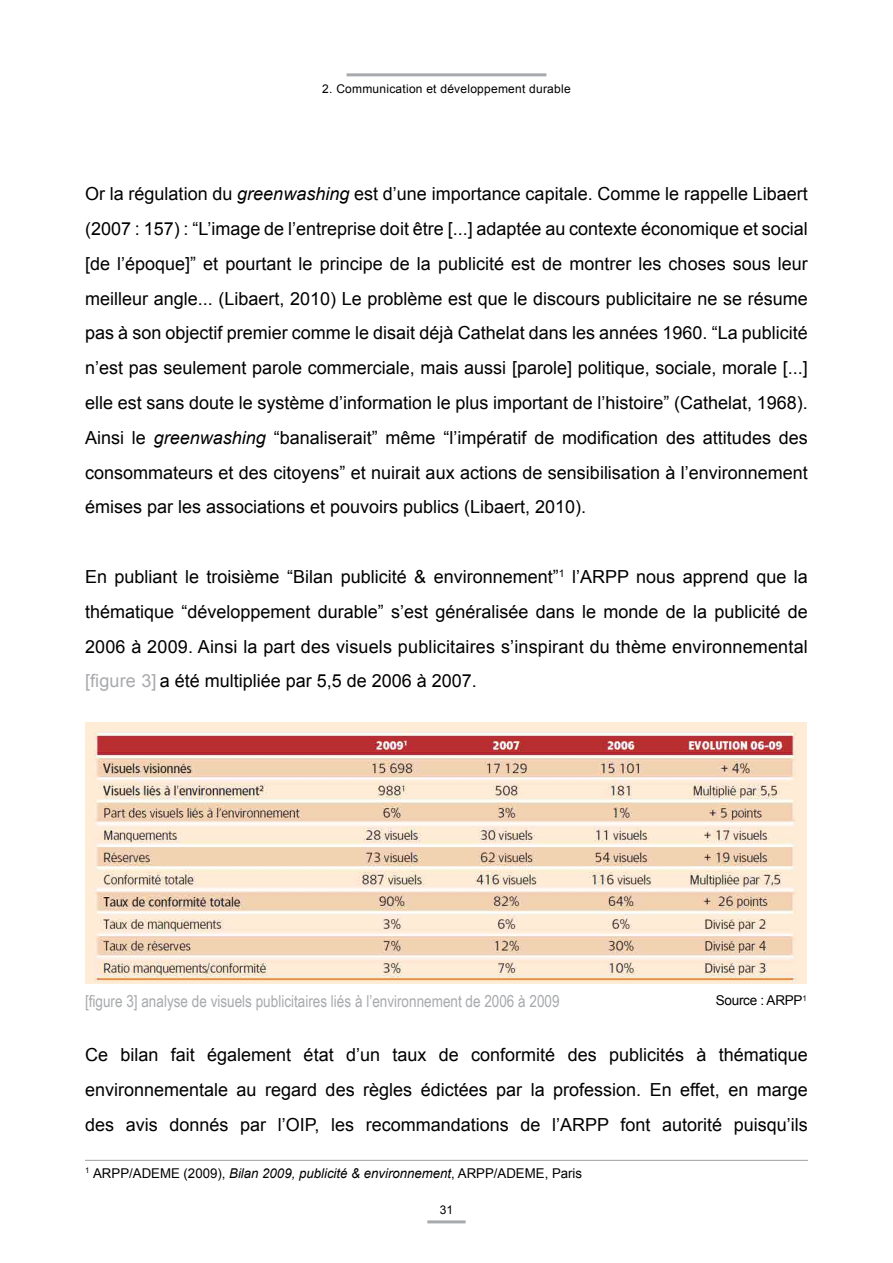
<style>
.page{position:relative;width:893px;height:1263px;background:#fff}
.page>*{position:absolute;margin:0;border:0;box-sizing:border-box;transform-origin:0 0}
.t1{font:18px/34.8px "Arial";color:#000;text-align:justify}
.t2{font:16.5px "Arial Narrow";color:#a7a9ac}
.t3{font:13.5px "Arial";color:#000}
.t4{font:13.5px "Arial";letter-spacing:-.02em;color:#000}
.t5{font:12px "Arial";letter-spacing:.02em;color:#000}
.s1{font-style:italic}
.s2{color:#a7a9ac}
</style>
<div class="page">
<hr style="left:427px;top:1220px;width:39px;height:3px;background:#a7a9ac">
<hr style="left:347px;top:73px;width:199px;height:3px;background:#a7a9ac">
<img style="left:85px;top:722px;width:722px;height:262px">
<hr style="left:85px;top:1160px;width:723px;height:1px;background:#a7a9ac">
<p class="t5" style="left:322px;top:81px;width:250px">2. Communication et développement durable</p>
<p class="t1" style="left:85px;top:177px;width:724px">Or la régulation du <span class="s1">greenwashing</span> est d’une importance capitale. Comme le rappelle Libaert (2007 : 157) : “L’image de l’entreprise doit être [...] adaptée au contexte économique et social [de l’époque]” et pourtant le principe de la publicité est de montrer les choses sous leur meilleur angle... (Libaert, 2010) Le problème est que le discours publicitaire ne se résume pas à son objectif premier comme le disait déjà Cathelat dans les années 1960. “La publicité n’est pas seulement parole commerciale, mais aussi [parole] politique, sociale, morale [...] elle est sans doute le système d’information le plus important de l’histoire” (Cathelat, 1968).<br>Ainsi le <span class="s1">greenwashing</span> “banaliserait” même “l’impératif de modification des attitudes des consommateurs et des citoyens” et nuirait aux actions de sensibilisation à l’environnement émises par les associations et pouvoirs publics (Libaert, 2010).</p>
<p class="t1" style="left:85px;top:559px;width:724px">En publiant le troisième “Bilan publicité &amp; environnement”<sup>1</sup> l’ARPP nous apprend que la thématique “développement durable” s’est généralisée dans le monde de la publicité de 2006 à 2009. Ainsi la part des visuels publicitaires s’inspirant du thème environnemental <span class="s2">[figure 3]</span> a été multipliée par 5,5 de 2006 à 2007.</p>
<p class="t4" style="left:716px;top:991px;width:92px">Source : ARPP<sup>1</sup></p>
<p class="t2" style="left:85px;top:989px;width:476px">[figure 3] analyse de visuels publicitaires liés à l’environnement de 2006 à 2009</p>
<p class="t1" style="left:85px;top:1037px;width:724px">Ce bilan fait également état d’un taux de conformité des publicités à thématique environnementale au regard des règles édictées par la profession. En effet, en marge des avis donnés par l’OIP, les recommandations de l’ARPP font autorité puisqu’ils</p>
<p class="t3" style="left:85px;top:1164px;width:499px"><sup>1</sup> ARPP/ADEME (2009), <span class="s1">Bilan 2009, publicité &amp; environnement</span>, ARPP/ADEME, Paris</p>
<p class="t5" style="left:440px;top:1202px;width:15px">31</p>
</div>
